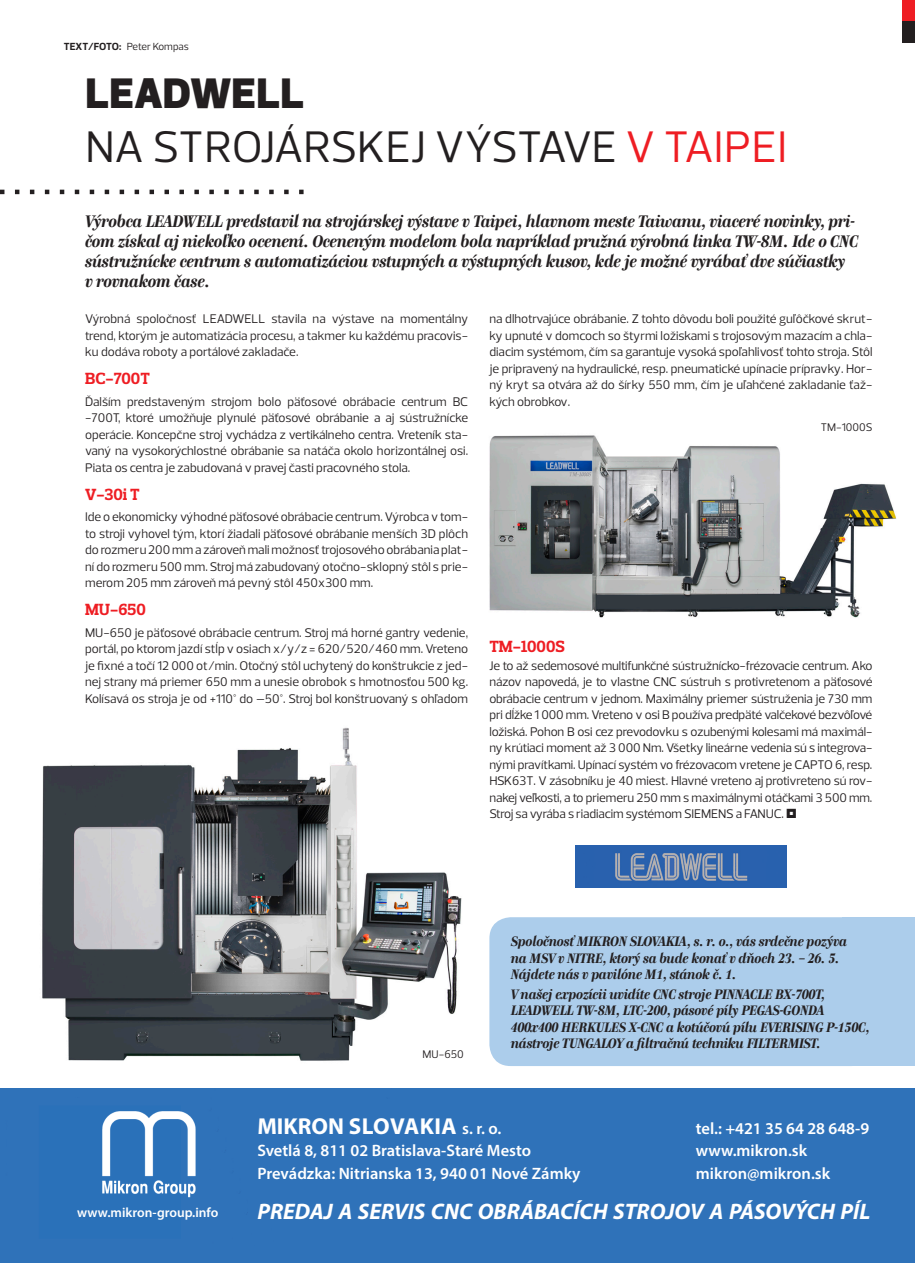
<style>
.page{position:relative;width:915px;height:1263px;background:#fff}
.page>*{position:absolute;margin:0;border:0;box-sizing:border-box;transform-origin:0 0}
.NADPIS{font:45px "Prelo";letter-spacing:-.005em;color:#231f20}
.NADPIS-2{font:900 43.5px "Prelo";letter-spacing:.015em;color:#231f20}
.Medzititulok{font:700 23.1px "Myriad Pro";color:#fff}
.Medzititulok-2{font:italic 700 22.5px "Myriad Pro";color:#fff}
.PEREX{font:italic 700 16.5px/19.8px "Genre";color:#231f20}
.Medzititulok-3{font:600 16.5px "Myriad Pro";color:#fff}
.PODNADPIS{font:700 16.5px "Prelo Slab";color:#ee1d23}
.BLOK{font:italic 700 13.5px/16.2px "Genre";color:#231f20}
.Medzititulok-4{font:600 13.5px "Myriad Pro";color:#fff}
.TEXT{font:12.75px/16.5px "Prelo";color:#231f20;text-align:justify}
.POPISKA{font:11.25px "Prelo";color:#231f20}
.AUTOR{font:10.5px "Prelo";color:#231f20}
.s1{font-weight:700}
.s2{color:#ee1d23}
.s3{font-weight:600;font-size:16.5px}
</style>
<div class="page">
<div style="left:842px;top:917px;width:72px;height:149px;background:#accdeb"></div>
<div style="left:0;top:1088px;width:914px;height:175px;background:#2f72b9"></div>
<img style="left:99px;top:1103px;width:100px;height:99px">
<img style="left:42px;top:727px;width:420px;height:334px">
<img style="left:489px;top:435px;width:408px;height:183px">
<svg style="left:0;top:190px;width:303px;height:4px"></svg>
<div style="left:489px;top:917px;width:383px;height:149px;background:#accdeb;border-radius:21px"></div>
<img style="left:575px;top:846px;width:210px;height:42px">
<div style="left:901px;top:0;width:13px;height:21px;background:#ee1d23"></div>
<div style="left:901px;top:21px;width:13px;height:22px;background:#231f20"></div>
<p class="AUTOR" style="left:64px;top:40px;width:127px"><span class="s1">TEXT/FOTO:</span> Peter Kompas</p>
<p class="NADPIS-2" style="left:85px;top:67px;width:220px">LEADWELL</p>
<p class="NADPIS" style="left:85px;top:119px;width:703px">NA STROJÁRSKEJ VÝSTAVE <span class="s2">V TAIPEI</span></p>
<p class="PEREX" style="left:85px;top:213px;width:774px">Výrobca LEADWELL predstavil na strojárskej výstave v Taipei, hlavnom meste Taiwanu, viaceré novinky, pri&shy;čom získal aj niekoľko ocenení. Oceneným modelom bola napríklad pružná výrobná linka TW-8M. Ide o CNC sústružnícke centrum s automatizáciou vstupných a výstupných kusov, kde je možné vyrábať dve súčiastky<br>v rovnakom čase.</p>
<p class="TEXT" style="left:85px;top:311px;width:384px">Výrobná spoločnosť LEADWELL stavila na výstave na momentálny trend, ktorým je automatizácia procesu, a takmer ku každému pracovis&shy;ku dodáva roboty a portálové zakladače.</p>
<p class="PODNADPIS" style="left:85px;top:369px;width:66px">BC-700T</p>
<p class="TEXT" style="left:85px;top:393px;width:384px">Ďalším predstaveným strojom bolo päťosové obrábacie centrum BC -700T, ktoré umožňuje plynulé päťosové obrábanie a aj sústružnícke operácie. Koncepčne stroj vychádza z vertikálneho centra. Vreteník sta&shy;vaný na vysokorýchlostné obrábanie sa natáča okolo horizontálnej osi.<br>Piata os centra je zabudovaná v pravej časti pracovného stola.</p>
<p class="PODNADPIS" style="left:85px;top:484px;width:56px">V-30i T</p>
<p class="TEXT" style="left:85px;top:509px;width:384px">Ide o ekonomicky výhodné päťosové obrábacie centrum. Výrobca v tom&shy;to stroji vyhovel tým, ktorí žiadali päťosové obrábanie menších 3D plôch do rozmeru 200 mm a zároveň mali možnosť trojosového obrábania plat&shy;ní do rozmeru 500 mm. Stroj má zabudovaný otočno-sklopný stôl s prie&shy;merom 205 mm zároveň má pevný stôl 450x300 mm.</p>
<p class="PODNADPIS" style="left:85px;top:600px;width:62px">MU-650</p>
<p class="TEXT" style="left:85px;top:624px;width:384px">MU-650 je päťosové obrábacie centrum. Stroj má horné gantry vedenie, portál, po ktorom jazdí stĺp v osiach x/y/z = 620/520/460 mm. Vreteno je fixné a točí 12 000 ot/min. Otočný stôl uchytený do konštrukcie z jed&shy;nej strany má priemer 650 mm a unesie obrobok s hmotnosťou 500 kg.<br>Kolísavá os stroja je od +110° do –50°. Stroj bol konštruovaný s ohľadom</p>
<p class="TEXT" style="left:489px;top:311px;width:384px">na dlhotrvajúce obrábanie. Z tohto dôvodu boli použité guľôčkové skrut&shy;ky upnuté v domcoch so štyrmi ložiskami s trojosovým mazacím a chla&shy;diacim systémom, čím sa garantuje vysoká spoľahlivosť tohto stroja. Stôl je pripravený na hydraulické, resp. pneumatické upínacie prípravky. Hor&shy;ný kryt sa otvára až do šírky 550 mm, čím je uľahčené zakladanie ťaž&shy;kých obrobkov.</p>
<p class="POPISKA" style="left:820px;top:420px;width:53px">TM-1000S</p>
<p class="PODNADPIS" style="left:489px;top:636px;width:77px">TM-1000S</p>
<p class="TEXT" style="left:489px;top:657px;width:384px">Je to až sedemosové multifunkčné sústružnícko-frézovacie centrum. Ako názov napovedá, je to vlastne CNC sústruh s protivretenom a päťosové obrábacie centrum v jednom. Maximálny priemer sústruženia je 730 mm pri dĺžke 1 000 mm. Vreteno v osi B používa predpäté valčekové bezvôľové ložiská. Pohon B osi cez prevodovku s ozubenými kolesami má maximál&shy;ny krútiaci moment až 3 000 Nm. Všetky lineárne vedenia sú s integrova&shy;nými pravítkami. Upínací systém vo frézovacom vretene je CAPTO 6, resp.<br>HSK63T. V zásobníku je 40 miest. Hlavné vreteno aj protivreteno sú rov&shy;nakej veľkosti, a to priemeru 250 mm s maximálnymi otáčkami 3 500 mm.<br>Stroj sa vyrába s riadiacim systémom SIEMENS a FANUC.</p>
<p class="POPISKA" style="left:422px;top:1047px;width:43px">MU-650</p>
<p class="BLOK" style="left:510px;top:935px;width:337px">Spoločnosť MIKRON SLOVAKIA, s. r. o., vás srdečne pozýva na MSV v NITRE, ktorý sa bude konať v dňoch 23. – 26. 5.<br>Nájdete nás v pavilóne M1, stánok č. 1.</p>
<p class="BLOK" style="left:510px;top:988px;width:360px">V našej expozícii uvidíte CNC stroje PINNACLE BX-700T, LEADWELL TW-8M, LTC-200, pásové píly PEGAS-GONDA 400x400 HERKULES X-CNC a kotúčovú pílu EVERISING P-150C, nástroje TUNGALOY a filtračnú techniku FILTERMIST.</p>
<p class="Medzititulok" style="left:257px;top:1111px;width:245px">MIKRON SLOVAKIA <span class="s3">s. r. o.</span></p>
<p class="Medzititulok-3" style="left:695px;top:1118px;width:175px">tel.: +421 35 64 28 648-9</p>
<p class="Medzititulok-3" style="left:257px;top:1140px;width:275px">Svetlá 8, 811 02 Bratislava-Staré Mesto</p>
<p class="Medzititulok-3" style="left:695px;top:1140px;width:113px">www.mikron.sk</p>
<p class="Medzititulok-3" style="left:257px;top:1163px;width:324px">Prevádzka: Nitrianska 13, 940 01 Nové Zámky</p>
<p class="Medzititulok-3" style="left:695px;top:1163px;width:136px">mikron@mikron.sk</p>
<p class="Medzititulok-4" style="left:77px;top:1204px;width:142px">www.mikron-group.info</p>
<p class="Medzititulok-2" style="left:257px;top:1197px;width:614px">PREDAJ A SERVIS CNC OBRÁBACÍCH STROJOV A PÁSOVÝCH PÍL</p>
</div>
